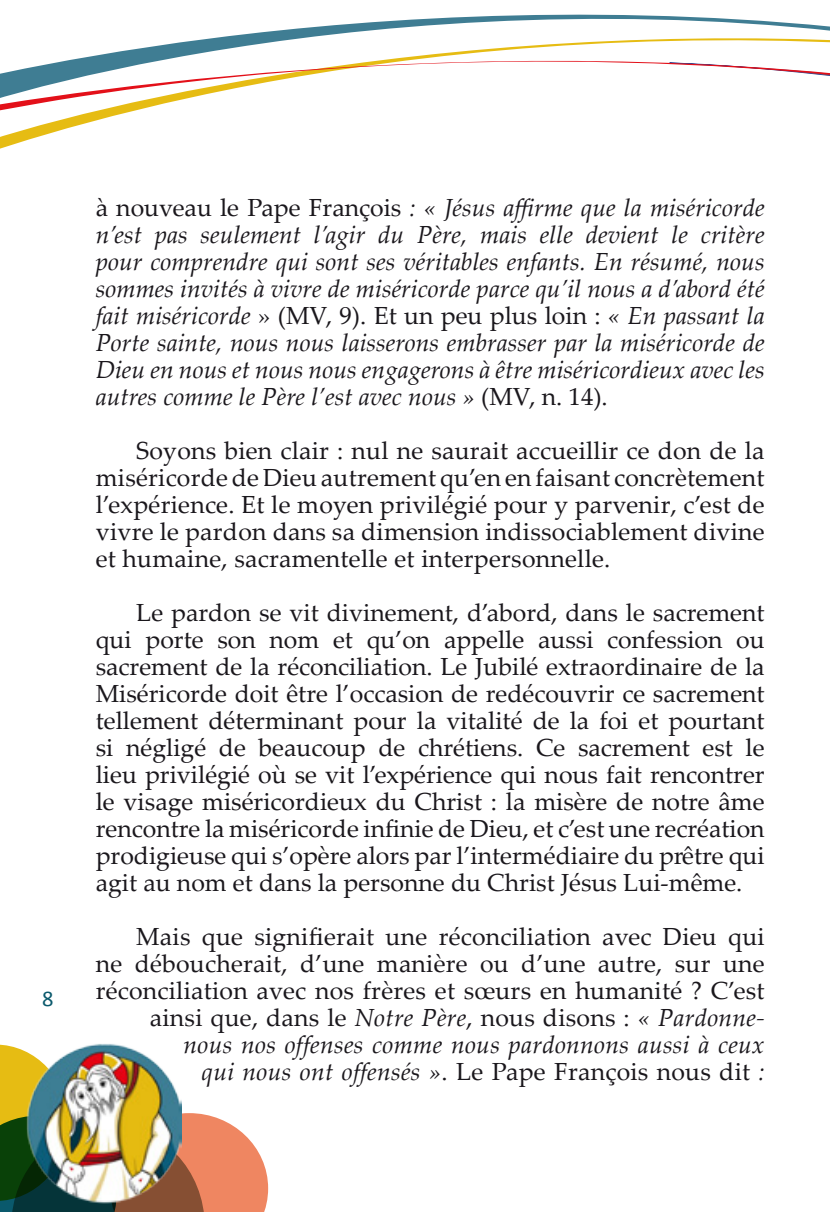
<style>
.page{position:relative;width:830px;height:1212px;background:#fff}
.page>*{position:absolute;margin:0;border:0;box-sizing:border-box;transform-origin:0 0}
.t1{font:24.75px/27px "Palatino Linotype";letter-spacing:.01em;color:#1a171c;text-align:justify}
.t2{font:italic 24.75px/27px "Palatino Linotype";color:#1a171c;text-align:justify}
.t3{font:22.5px "Calibri";color:#0a596c}
.s1{font-style:normal}
.s2{font-style:italic}
</style>
<div class="page">
<svg style="left:0;top:16px;width:829px;height:118px"></svg>
<svg style="left:0;top:1044px;width:268px;height:168px"></svg>
<img style="left:24px;top:1044px;width:158px;height:159px">
<p class="t3" style="left:42px;top:984px;width:13px">8</p>
<p class="t2" style="left:96px;top:193px;width:670px"><span class="s1">à nouveau le Pape François</span> : « Jésus affirme que la miséricorde n’est pas seulement l’agir du Père, mais elle devient le critère pour comprendre qui sont ses véritables enfants. En résumé, nous sommes invités à vivre de miséricorde parce qu’il nous a d’abord été fait miséricorde <span class="s1">» (MV, 9). Et un peu plus loin :</span> « En passant la Porte sainte, nous nous laisserons embrasser par la miséricorde de Dieu en nous et nous nous engagerons à être miséricordieux avec les autres comme le Père l’est avec nous » <span class="s1">(MV, n. 14).</span></p>
<p class="t1" style="left:96px;top:436px;width:670px;text-indent:40px">Soyons bien clair : nul ne saurait accueillir ce don de la miséricorde de Dieu autrement qu’en en faisant concrètement l’expérience. Et le moyen privilégié pour y parvenir, c’est de vivre le pardon dans sa dimension indissociablement divine et humaine, sacramentelle et interpersonnelle.</p>
<p class="t1" style="left:96px;top:598px;width:670px;text-indent:40px">Le pardon se vit divinement, d’abord, dans le sacrement qui porte son nom et qu’on appelle aussi confession ou sacrement de la réconciliation. Le Jubilé extraordinaire de la Miséricorde doit être l’occasion de redécouvrir ce sacrement tellement déterminant pour la vitalité de la foi et pourtant si négligé de beaucoup de chrétiens. Ce sacrement est le lieu privilégié où se vit l’expérience qui nous fait rencontrer le visage miséricordieux du Christ : la misère de notre âme rencontre la miséricorde infinie de Dieu, et c’est une recréation prodigieuse qui s’opère alors par l’intermédiaire du prêtre qui agit au nom et dans la personne du Christ Jésus Lui-même.</p>
<p class="t1" style="left:96px;top:922px;width:670px;text-align:right">Mais que signifierait une réconciliation avec Dieu qui<br>ne déboucherait, d’une manière ou d’une autre, sur une réconciliation avec nos frères et sœurs en humanité ? C’est ainsi que, dans le <span class="s2">Notre Père</span>, nous disons : <span class="s2">« Pardonne&shy;nous nos offenses comme nous pardonnons aussi à ceux<br>qui nous ont offensés »</span>. Le Pape François nous dit <span class="s2">:</span></p>
</div>
